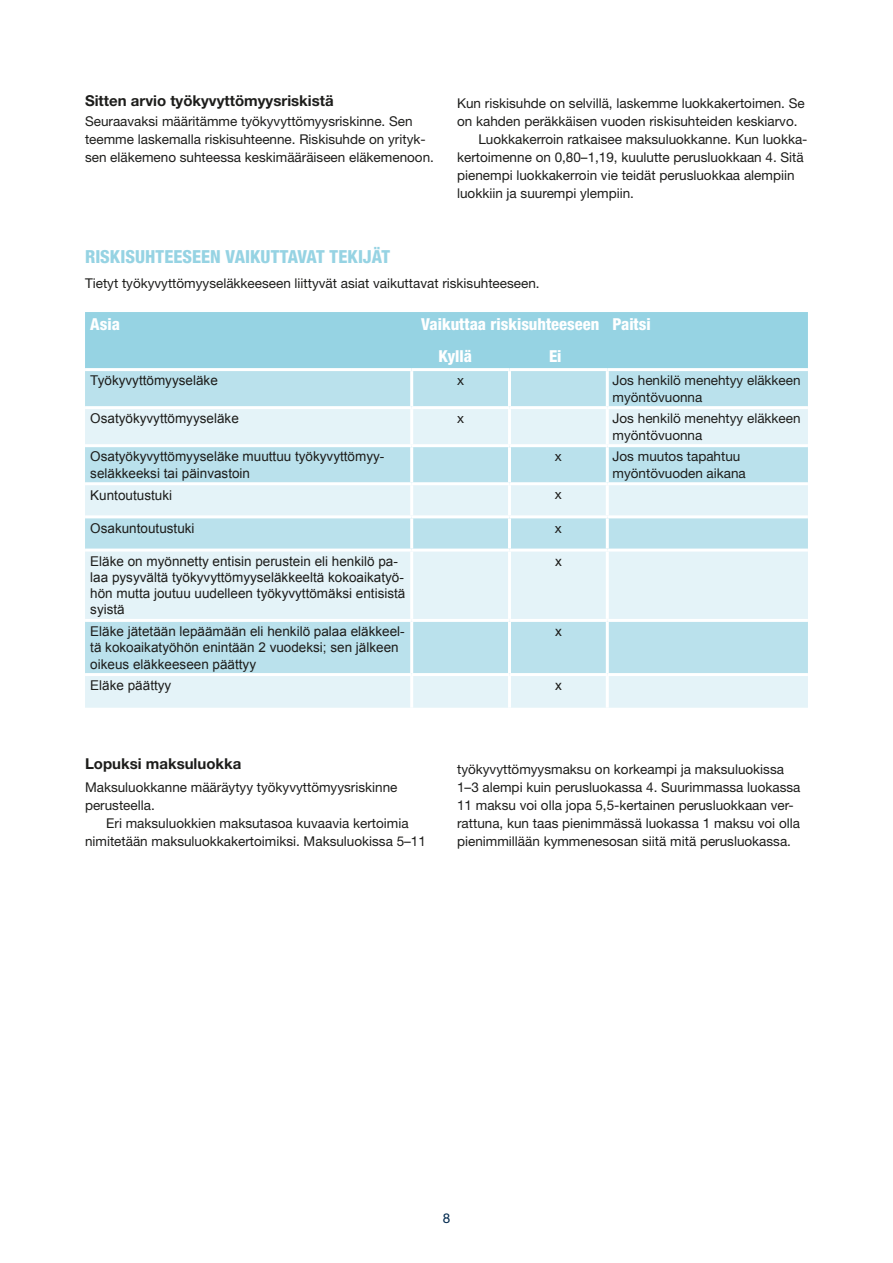
<style>
.page{position:relative;width:893px;height:1263px;background:#fff}
.page>*{position:absolute;margin:0;border:0;box-sizing:border-box;transform-origin:0 0}
.t1{font:800 condensed 18px "Helvetica Neue LT Std";color:#96d3e3}
.t2{font:800 condensed 16.5px/32.2px "Helvetica Neue LT Std";color:#fff}
.t3{font:700 15px "Helvetica Neue LT Std";color:#1d1d1b}
.t4{font:13.5px/18px "Helvetica Neue LT Std";color:#1d1d1b}
.t5{font:13.5px/16.2px "Arial";color:#1d1d1b}
.t6{font:13.5px "Helvetica Neue LT Std";color:#00294e}
</style>
<div class="page">
<div style="left:85px;top:312px;width:723px;height:56px;background:#96d3e3"></div>
<div style="left:85px;top:371px;width:723px;height:35px;background:#bae1ec"></div>
<svg style="left:85px;top:409px;width:723px;height:299px;background:#d2ebf3"></svg>
<hr style="left:410px;top:409px;width:3px;height:35px;background:#fff">
<hr style="left:508px;top:409px;width:3px;height:35px;background:#fff">
<hr style="left:606px;top:409px;width:3px;height:35px;background:#fff">
<hr style="left:410px;top:447px;width:3px;height:35px;background:#fff">
<hr style="left:508px;top:447px;width:3px;height:35px;background:#fff">
<hr style="left:606px;top:447px;width:3px;height:35px;background:#fff">
<hr style="left:410px;top:485px;width:3px;height:30px;background:#fff">
<hr style="left:508px;top:485px;width:3px;height:30px;background:#fff">
<hr style="left:606px;top:485px;width:3px;height:30px;background:#fff">
<hr style="left:410px;top:518px;width:3px;height:31px;background:#fff">
<hr style="left:508px;top:518px;width:3px;height:31px;background:#fff">
<hr style="left:606px;top:518px;width:3px;height:31px;background:#fff">
<hr style="left:410px;top:552px;width:3px;height:67px;background:#fff">
<hr style="left:508px;top:552px;width:3px;height:67px;background:#fff">
<hr style="left:606px;top:552px;width:3px;height:67px;background:#fff">
<hr style="left:410px;top:622px;width:3px;height:51px;background:#fff">
<hr style="left:508px;top:622px;width:3px;height:51px;background:#fff">
<hr style="left:606px;top:622px;width:3px;height:51px;background:#fff">
<hr style="left:410px;top:676px;width:3px;height:32px;background:#fff">
<hr style="left:508px;top:676px;width:3px;height:32px;background:#fff">
<hr style="left:606px;top:676px;width:3px;height:32px;background:#fff">
<hr style="left:85px;top:444px;width:327px;height:3px;background:#fff">
<hr style="left:412px;top:444px;width:97px;height:3px;background:#fff">
<hr style="left:509px;top:444px;width:98px;height:3px;background:#fff">
<hr style="left:607px;top:444px;width:201px;height:3px;background:#fff">
<hr style="left:85px;top:482px;width:327px;height:3px;background:#fff">
<hr style="left:412px;top:482px;width:97px;height:3px;background:#fff">
<hr style="left:509px;top:482px;width:98px;height:3px;background:#fff">
<hr style="left:607px;top:482px;width:201px;height:3px;background:#fff">
<hr style="left:85px;top:515px;width:327px;height:3px;background:#fff">
<hr style="left:412px;top:515px;width:97px;height:3px;background:#fff">
<hr style="left:509px;top:515px;width:98px;height:3px;background:#fff">
<hr style="left:607px;top:515px;width:201px;height:3px;background:#fff">
<hr style="left:85px;top:549px;width:327px;height:3px;background:#fff">
<hr style="left:412px;top:549px;width:97px;height:3px;background:#fff">
<hr style="left:509px;top:549px;width:98px;height:3px;background:#fff">
<hr style="left:607px;top:549px;width:201px;height:3px;background:#fff">
<hr style="left:85px;top:619px;width:327px;height:3px;background:#fff">
<hr style="left:412px;top:619px;width:97px;height:3px;background:#fff">
<hr style="left:509px;top:619px;width:98px;height:3px;background:#fff">
<hr style="left:607px;top:619px;width:201px;height:3px;background:#fff">
<hr style="left:85px;top:673px;width:327px;height:3px;background:#fff">
<hr style="left:412px;top:673px;width:97px;height:3px;background:#fff">
<hr style="left:509px;top:673px;width:98px;height:3px;background:#fff">
<hr style="left:607px;top:673px;width:201px;height:3px;background:#fff">
<hr style="left:410px;top:371px;width:3px;height:35px;background:#fff">
<hr style="left:508px;top:371px;width:3px;height:35px;background:#fff">
<hr style="left:606px;top:371px;width:3px;height:35px;background:#fff">
<p class="t3" style="left:85px;top:92px;width:250px">Sitten arvio työkyvyttömyysriskistä</p>
<p class="t4" style="left:85px;top:112px;width:350px">Seuraavaksi määritämme työkyvyttömyysriskinne. Sen teemme laskemalla riskisuhteenne. Riskisuhde on yrityk&shy;sen eläkemeno suhteessa keskimääräiseen eläkemenoon.</p>
<p class="t4" style="left:457px;top:94px;width:349px">Kun riskisuhde on selvillä, laskemme luokkakertoimen. Se</p>
<p class="t4" style="left:457px;top:112px;width:342px">on kahden peräkkäisen vuoden riskisuhteiden keskiarvo.</p>
<p class="t4" style="left:478px;top:130px;width:331px">Luokkakerroin ratkaisee maksuluokkanne. Kun luokka-</p>
<p class="t4" style="left:457px;top:148px;width:348px">kertoimenne on 0,80–1,19, kuulutte perusluokkaan 4. Sitä</p>
<p class="t4" style="left:457px;top:166px;width:339px">pienempi luokkakerroin vie teidät perusluokkaa alempiin</p>
<p class="t4" style="left:457px;top:184px;width:178px">luokkiin ja suurempi ylempiin.</p>
<h1 class="t1" style="left:85px;top:245px;width:307px">RISKISUHTEESEEN VAIKUTTAVAT TEKIJÄT</h1>
<p class="t4" style="left:85px;top:274px;width:456px">Tietyt työkyvyttömyyseläkkeeseen liittyvät asiat vaikuttavat riskisuhteeseen.</p>
<p class="t2" style="left:90px;top:307px;width:31px">Asia</p>
<p class="t2" style="left:438px;top:307px;width:214px;text-indent:-17px">Vaikuttaa riskisuhteeseen Paitsi<br>Kyllä</p>
<p class="t2" style="left:549px;top:340px;width:14px">Ei</p>
<p class="t5" style="left:90px;top:373px;width:129px">Työkyvyttömyyseläke</p>
<p class="t4" style="left:457px;top:371px;width:8px">x</p>
<p class="t4" style="left:613px;top:372px;width:190px;line-height:16.5px">Jos henkilö menehtyy eläkkeen myöntövuonna</p>
<p class="t5" style="left:90px;top:411px;width:150px">Osatyökyvyttömyyseläke</p>
<p class="t4" style="left:457px;top:409px;width:8px">x</p>
<p class="t4" style="left:613px;top:410px;width:190px;line-height:16.5px">Jos henkilö menehtyy eläkkeen myöntövuonna</p>
<p class="t5" style="left:90px;top:449px;width:296px">Osatyökyvyttömyyseläke muuttuu työkyvyttömyy&shy;seläkkeeksi tai päinvastoin</p>
<p class="t4" style="left:555px;top:447px;width:8px">x</p>
<p class="t4" style="left:613px;top:448px;width:135px;line-height:16.5px">Jos muutos tapahtuu myöntövuoden aikana</p>
<p class="t5" style="left:90px;top:487px;width:83px">Kuntoutustuki</p>
<p class="t4" style="left:555px;top:485px;width:8px">x</p>
<p class="t5" style="left:90px;top:520px;width:106px">Osakuntoutustuki</p>
<p class="t4" style="left:555px;top:518px;width:8px">x</p>
<p class="t5" style="left:90px;top:553px;width:317px">Eläke on myönnetty entisin perustein eli henkilö pa&shy;laa pysyvältä työkyvyttömyyseläkkeeltä kokoaikatyö&shy;hön mutta joutuu uudelleen työkyvyttömäksi entisistä syistä</p>
<p class="t5" style="left:555px;top:553px;width:8px">x</p>
<p class="t5" style="left:90px;top:623px;width:316px">Eläke jätetään lepäämään eli henkilö palaa eläkkeel&shy;tä kokoaikatyöhön enintään 2 vuodeksi; sen jälkeen oikeus eläkkeeseen päättyy</p>
<p class="t5" style="left:555px;top:623px;width:8px">x</p>
<p class="t5" style="left:90px;top:678px;width:83px">Eläke päättyy</p>
<p class="t5" style="left:555px;top:678px;width:8px">x</p>
<p class="t3" style="left:85px;top:754px;width:158px">Lopuksi maksuluokka</p>
<p class="t4" style="left:85px;top:778px;width:314px">Maksuluokkanne määräytyy työkyvyttömyysriskinne perusteella.</p>
<p class="t4" style="left:85px;top:814px;width:342px;text-align:center">Eri maksuluokkien maksutasoa kuvaavia kertoimia nimitetään maksuluokkakertoimiksi. Maksuluokissa 5–11</p>
<p class="t4" style="left:457px;top:760px;width:345px">työkyvyttömyysmaksu on korkeampi ja maksuluokissa 1–3 alempi kuin perusluokassa 4. Suurimmassa luokassa 11 maksu voi olla jopa 5,5-kertainen perusluokkaan ver&shy;rattuna, kun taas pienimmässä luokassa 1 maksu voi olla pienimmillään kymmenesosan siitä mitä perusluokassa.</p>
<p class="t6" style="left:443px;top:1210px;width:9px">8</p>
</div>
